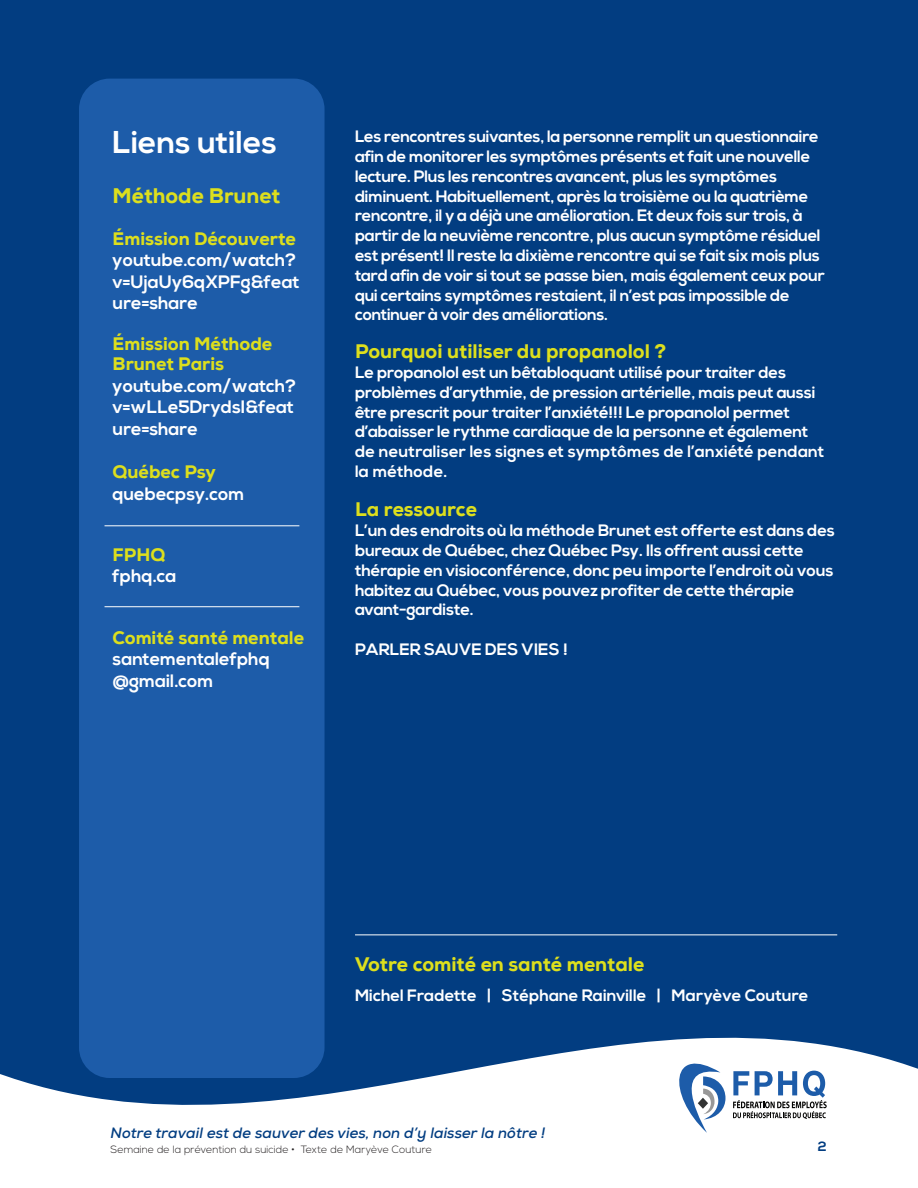
<style>
.page{position:relative;width:918px;height:1188px;background:#023d81}
.page>*{position:absolute;margin:0;border:0;box-sizing:border-box;transform-origin:0 0}
.t1{font:700 31.5px "Nexa";color:#fff}
.t2{font:800 21px "Nexa W01";color:#dddf1d}
.t3{font:800 19.5px "Nexa W01";color:#dddf1d}
.t4{font:700 18px/21.6px "Nexa";color:#fff}
.t5{font:800 18px/19.5px "Nexa W01";color:#dddf1d}
.t6{font:700 16.5px/19.8px "Nexa";letter-spacing:-.01em;color:#fff}
.t7{font:italic 700 15px "Nexa W01";color:#023d81}
.t8{font:700 13.5px "Nexa";color:#023d81}
.t9{font:300 10.5px "Nexa";color:#231f20}
</style>
<div class="page">
<svg style="left:0;top:1037px;width:918px;height:151px;fill:#fff"></svg>
<div style="left:79px;top:79px;width:246px;height:999px;background:#1d5ca9;border-radius:31px"></div>
<hr style="left:105px;top:526px;width:194px;height:1px;background:#fff">
<hr style="left:105px;top:606px;width:194px;height:1px;background:#fff">
<hr style="left:355px;top:935px;width:482px;height:1px;background:#fff">
<svg style="left:666px;top:1043px;width:60px;height:90px;background:#cad7e8"></svg>
<svg style="left:733px;top:1071px;width:94px;height:48px;background:#a9b8ca"></svg>
<h1 class="t1" style="left:113px;top:124px;width:166px">Liens utiles</h1>
<p class="t2" style="left:113px;top:184px;width:169px">Méthode Brunet</p>
<p class="t5" style="left:113px;top:229px;width:185px">Émission Découverte</p>
<p class="t4" style="left:113px;top:250px;width:188px">youtube.com/watch? v=UjaUy6qXPFg&amp;feat ure=share</p>
<p class="t5" style="left:113px;top:335px;width:161px">Émission Méthode<br>Brunet Paris</p>
<p class="t4" style="left:113px;top:375px;width:185px">youtube.com/watch? v=wLLe5DrydsI&amp;feat ure=share</p>
<p class="t5" style="left:113px;top:462px;width:105px">Québec Psy</p>
<p class="t4" style="left:113px;top:483px;width:134px">quebecpsy.com</p>
<p class="t5" style="left:113px;top:545px;width:54px">FPHQ</p>
<p class="t4" style="left:113px;top:566px;width:65px">fphq.ca</p>
<p class="t5" style="left:113px;top:628px;width:193px">Comité santé mentale</p>
<p class="t4" style="left:113px;top:649px;width:159px">santementalefphq @gmail.com</p>
<p class="t6" style="left:355px;top:127px;width:471px">Les rencontres suivantes, la personne remplit un questionnaire afin de monitorer les symptômes présents et fait une nouvelle lecture. Plus les rencontres avancent, plus les symptômes diminuent. Habituellement, après la troisième ou la quatrième rencontre, il y a déjà une amélioration. Et deux fois sur trois, à partir de la neuvième rencontre, plus aucun symptôme résiduel est présent! Il reste la dixième rencontre qui se fait six mois plus tard afin de voir si tout se passe bien, mais également ceux pour qui certains symptômes restaient, il n’est pas impossible de continuer à voir des améliorations.</p>
<p class="t3" style="left:355px;top:340px;width:313px">Pourquoi utiliser du propanolol ?</p>
<p class="t6" style="left:355px;top:363px;width:471px">Le propanolol est un bêtabloquant utilisé pour traiter des problèmes d’arythmie, de pression artérielle, mais peut aussi être prescrit pour traiter l’anxiété!!! Le propanolol permet d’abaisser le rythme cardiaque de la personne et également de neutraliser les signes et symptômes de l’anxiété pendant la méthode.</p>
<p class="t3" style="left:355px;top:498px;width:124px">La ressource</p>
<p class="t6" style="left:355px;top:521px;width:481px">L’un des endroits où la méthode Brunet est offerte est dans des bureaux de Québec, chez Québec Psy. Ils offrent aussi cette thérapie en visioconférence, donc peu importe l’endroit où vous habitez au Québec, vous pouvez profiter de cette thérapie avant-gardiste.</p>
<p class="t6" style="left:355px;top:640px;width:214px">PARLER SAUVE DES VIES !</p>
<p class="t3" style="left:355px;top:953px;width:291px">Votre comité en santé mentale</p>
<p class="t6" style="left:355px;top:986px;width:455px">Michel Fradette | Stéphane Rainville | Maryève Couture</p>
<p class="t7" style="left:111px;top:1124px;width:436px">Notre travail est de sauver des vies, non d’y laisser la nôtre !</p>
<p class="t9" style="left:111px;top:1143px;width:323px">Semaine de la prévention du suicide • Texte de Maryève Couture</p>
<p class="t8" style="left:818px;top:1139px;width:10px">2</p>
</div>
